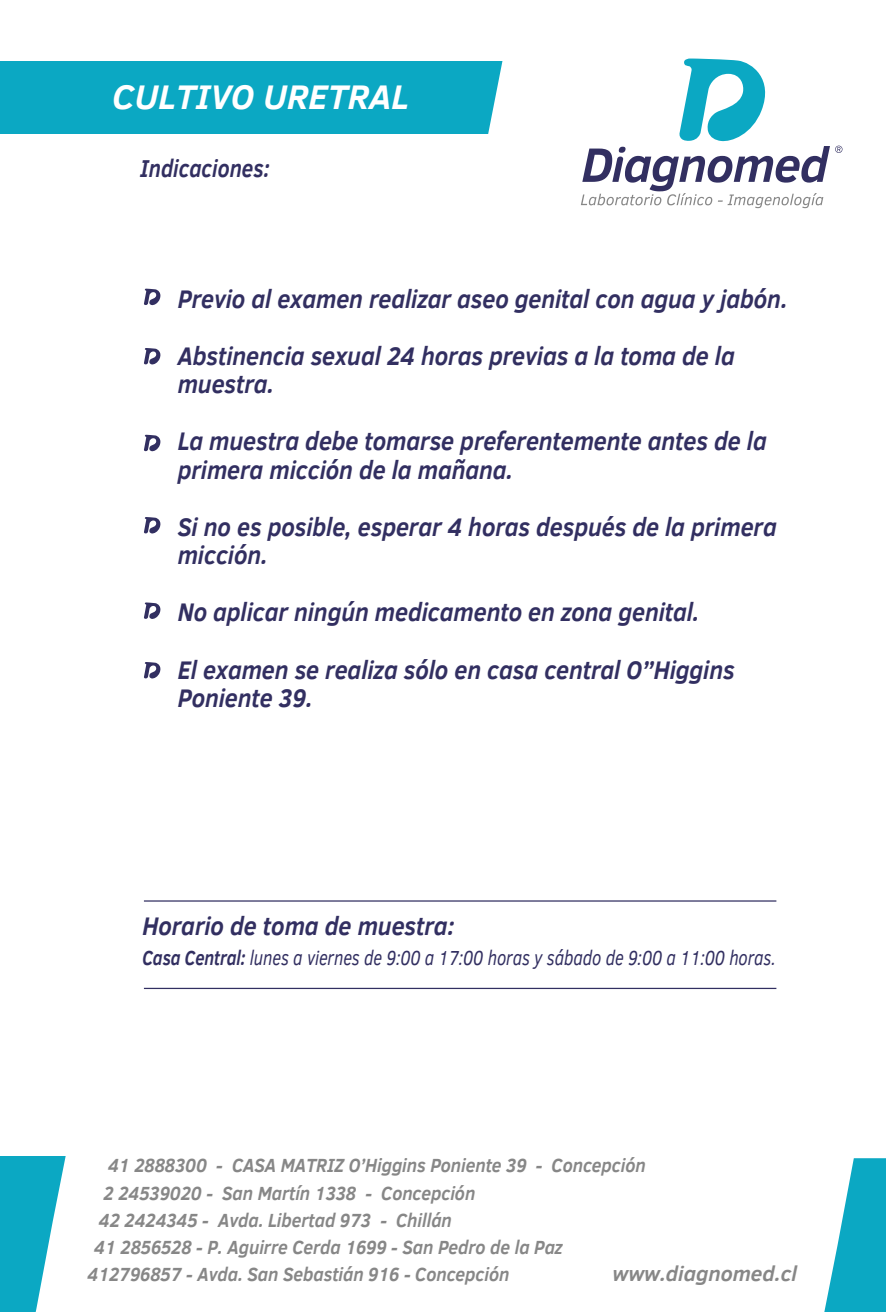
<style>
.page{position:relative;width:886px;height:1312px;background:#fff}
.page>*{position:absolute;margin:0;border:0;box-sizing:border-box;transform-origin:0 0}
.t1{font:italic 700 35px "Clear Sans";color:#fff}
.t2{font:italic 700 26px/57px "Clear Sans";letter-spacing:-.005em;color:#322f61;scale:.91 1}
.t3{font:italic 700 25px "Clear Sans";color:#322f61;scale:.84 1}
.t4{font:italic 700 21.25px "Clear Sans";letter-spacing:-.005em;color:#878787}
.t5{font:italic 20.75px "Clear Sans";letter-spacing:-.005em;color:#322f61;scale:.81 1}
.t6{font:italic 700 19.5px "Clear Sans";letter-spacing:-.005em;color:#878787;scale:.91 1}
.s1{font-weight:700}
</style>
<div class="page">
<svg style="left:144px;top:288px;width:17px;height:17px"></svg>
<svg style="left:144px;top:348px;width:17px;height:16px"></svg>
<svg style="left:144px;top:434px;width:17px;height:17px"></svg>
<svg style="left:144px;top:517px;width:17px;height:16px"></svg>
<svg style="left:144px;top:602px;width:17px;height:17px"></svg>
<svg style="left:144px;top:662px;width:17px;height:16px"></svg>
<svg style="left:581px;top:59px;width:261px;height:149px"></svg>
<svg style="left:0;top:1156px;width:66px;height:155px"></svg>
<div style="left:0;top:61px;width:503px;height:72px;background:#0ba8c3"></div>
<svg style="left:824px;top:1158px;width:62px;height:153px"></svg>
<hr style="left:144px;top:900px;width:632px;height:1px;background:#322f61">
<hr style="left:144px;top:987px;width:632px;height:1px;background:#322f61">
<h1 class="t1" style="left:113px;top:71px;width:298px">CULTIVO URETRAL</h1>
<p class="t3" style="left:140px;top:150px;width:156px">Indicaciones:</p>
<p class="t2" style="left:178px;top:269px;width:672px">Previo al examen realizar aseo genital con agua y jabón.<br>Abstinencia sexual 24 horas previas a la toma de la</p>
<p class="t2" style="left:178px;top:355px;width:649px">muestra.<br>La muestra debe tomarse preferentemente antes de la</p>
<p class="t2" style="left:178px;top:440px;width:660px">primera micción de la mañana.<br>Si no es posible, esperar 4 horas después de la primera</p>
<p class="t2" style="left:178px;top:526px;width:613px">micción.<br>No aplicar ningún medicamento en zona genital.<br>El examen se realiza sólo en casa central O”Higgins</p>
<p class="t2" style="left:178px;top:668px;width:150px">Poniente 39.</p>
<p class="t2" style="left:143px;top:895px;width:344px">Horario de toma de muestra:</p>
<p class="t5" style="left:143px;top:942px;width:783px"><span class="s1">Casa Central:</span> lunes a viernes de 9:00 a 17:00 horas y sábado de 9:00 a 11:00 horas.</p>
<p class="t6" style="left:108px;top:1150px;width:592px">41 2888300 - CASA MATRIZ O’Higgins Poniente 39 - Concepción</p>
<p class="t6" style="left:104px;top:1178px;width:410px">2 24539020 - San Martín 1338 - Concepción</p>
<p class="t6" style="left:99px;top:1205px;width:389px">42 2424345 - Avda. Libertad 973 - Chillán</p>
<p class="t6" style="left:94px;top:1232px;width:516px">41 2856528 - P. Aguirre Cerda 1699 - San Pedro de la Paz</p>
<p class="t6" style="left:87px;top:1259px;width:465px">412796857 - Avda. San Sebastián 916 - Concepción</p>
<p class="t4" style="left:612px;top:1258px;width:186px">www.diagnomed.cl</p>
</div>
